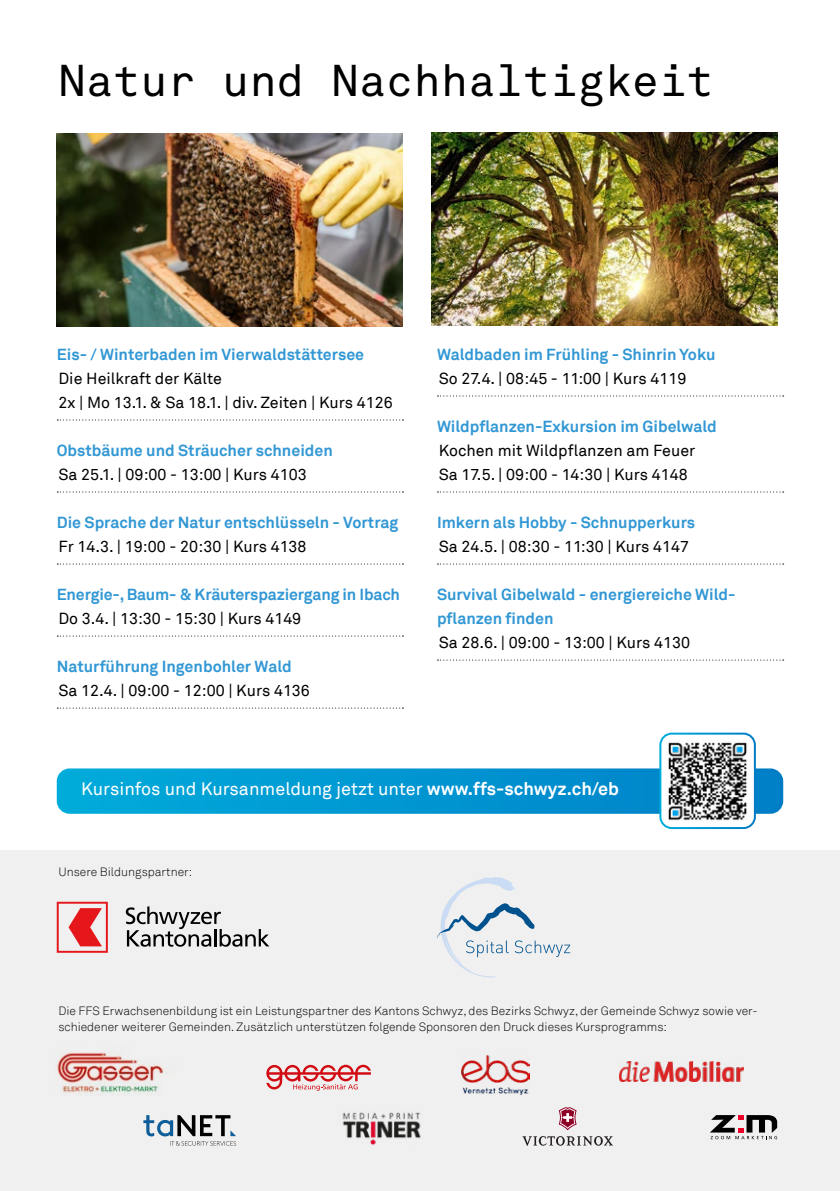
<style>
.page{position:relative;width:840px;height:1191px;background:#fff}
.page>*{position:absolute;margin:0;border:0;box-sizing:border-box;transform-origin:0 0}
.t1{font:44px "Akkurat Mono";color:#000}
.t2{font:18px "Akkurat";color:#fff}
.t3{font:700 16px/24px "Akkurat";color:#3197d4}
.t4{font:16px/24px "Akkurat";color:#000}
.t5{font:300 12px/16px "Akkurat";color:#000}
.s1{font-weight:700}
</style>
<div class="page">
<svg style="left:437px;top:395px;width:346px;height:1px"></svg>
<svg style="left:437px;top:491px;width:346px;height:1px"></svg>
<svg style="left:437px;top:563px;width:346px;height:1px"></svg>
<svg style="left:437px;top:659px;width:346px;height:1px"></svg>
<img style="left:431px;top:132px;width:346px;height:193px">
<svg style="left:57px;top:419px;width:346px;height:1px"></svg>
<svg style="left:57px;top:491px;width:346px;height:1px"></svg>
<svg style="left:57px;top:563px;width:346px;height:1px"></svg>
<svg style="left:57px;top:635px;width:346px;height:1px"></svg>
<svg style="left:57px;top:707px;width:346px;height:1px"></svg>
<img style="left:57px;top:133px;width:346px;height:193px">
<svg style="left:58px;top:772px;width:723px;height:40px;background:#0098d2"></svg>
<div style="left:57px;top:768px;width:725px;height:45px;border:3px solid #fff;border-radius:11px"></div>
<div style="left:660px;top:733px;width:94px;height:95px;background:#fff;border-radius:11px"></div>
<img style="left:666px;top:740px;width:81px;height:81px">
<div style="left:659px;top:732px;width:96px;height:97px;border:2px solid #fff;border-radius:11px"></div>
<div style="left:0;top:850px;width:839px;height:341px;background:#f0f0f0"></div>
<svg style="left:266px;top:1064px;width:105px;height:26px"></svg>
<svg style="left:436px;top:877px;width:133px;height:100px"></svg>
<svg style="left:558px;top:1107px;width:18px;height:23px"></svg>
<svg style="left:522px;top:1136px;width:90px;height:9px"></svg>
<img style="left:342px;top:1112px;width:79px;height:33px">
<svg style="left:710px;top:1115px;width:66px;height:24px"></svg>
<svg style="left:143px;top:1115px;width:94px;height:31px"></svg>
<img style="left:56px;top:1052px;width:110px;height:42px">
<img style="left:461px;top:1056px;width:67px;height:38px">
<img style="left:619px;top:1062px;width:124px;height:19px">
<svg style="left:126px;top:906px;width:143px;height:40px"></svg>
<svg style="left:57px;top:901px;width:51px;height:51px"></svg>
<h1 class="t1" style="left:58px;top:54px;width:656px">Natur und Nachhaltigkeit</h1>
<p class="t3" style="left:57px;top:342px;width:309px">Eis- / Winterbaden im Vierwaldstättersee</p>
<p class="t4" style="left:58px;top:367px;width:335px">Die Heilkraft der Kälte<br>2x | Mo 13.1. &amp; Sa 18.1. | div. Zeiten | Kurs 4126</p>
<p class="t3" style="left:57px;top:438px;width:277px">Obstbäume und Sträucher schneiden</p>
<p class="t4" style="left:58px;top:463px;width:250px">Sa 25.1. | 09:00 - 13:00 | Kurs 4103</p>
<p class="t3" style="left:57px;top:510px;width:343px">Die Sprache der Natur entschlüsseln - Vortrag</p>
<p class="t4" style="left:58px;top:535px;width:249px">Fr 14.3. | 19:00 - 20:30 | Kurs 4138</p>
<p class="t3" style="left:57px;top:582px;width:344px">Energie-, Baum- &amp; Kräuterspaziergang in Ibach</p>
<p class="t4" style="left:58px;top:607px;width:244px">Do 3.4. | 13:30 - 15:30 | Kurs 4149</p>
<p class="t3" style="left:57px;top:654px;width:236px">Naturführung Ingenbohler Wald</p>
<p class="t4" style="left:58px;top:679px;width:253px">Sa 12.4. | 09:00 - 12:00 | Kurs 4136</p>
<p class="t3" style="left:437px;top:342px;width:280px">Waldbaden im Frühling - Shinrin Yoku</p>
<p class="t4" style="left:438px;top:367px;width:249px">So 27.4. | 08:45 - 11:00 | Kurs 4119</p>
<p class="t3" style="left:437px;top:414px;width:281px">Wildpflanzen-Exkursion im Gibelwald</p>
<p class="t4" style="left:438px;top:439px;width:258px">Kochen mit Wildpflanzen am Feuer<br>Sa 17.5. | 09:00 - 14:30 | Kurs 4148</p>
<p class="t3" style="left:437px;top:510px;width:259px">Imkern als Hobby - Schnupperkurs</p>
<p class="t4" style="left:438px;top:535px;width:251px">Sa 24.5. | 08:30 - 11:30 | Kurs 4147</p>
<p class="t3" style="left:437px;top:582px;width:298px">Survival Gibelwald - energiereiche Wild&shy;pflanzen finden</p>
<p class="t4" style="left:438px;top:631px;width:253px">Sa 28.6. | 09:00 - 13:00 | Kurs 4130</p>
<p class="t2" style="left:81px;top:778px;width:539px">Kursinfos und Kursanmeldung jetzt unter <span class="s1">www.ffs-schwyz.ch/eb</span></p>
<p class="t5" style="left:58px;top:864px;width:135px">Unsere Bildungspartner:</p>
<p class="t5" style="left:58px;top:1002px;width:700px">Die FFS Erwachsenenbildung ist ein Leistungspartner des Kantons Schwyz, des Bezirks Schwyz, der Gemeinde Schwyz sowie ver&shy;schiedener weiterer Gemeinden. Zusätzlich unterstützen folgende Sponsoren den Druck dieses Kursprogramms:</p>
</div>
